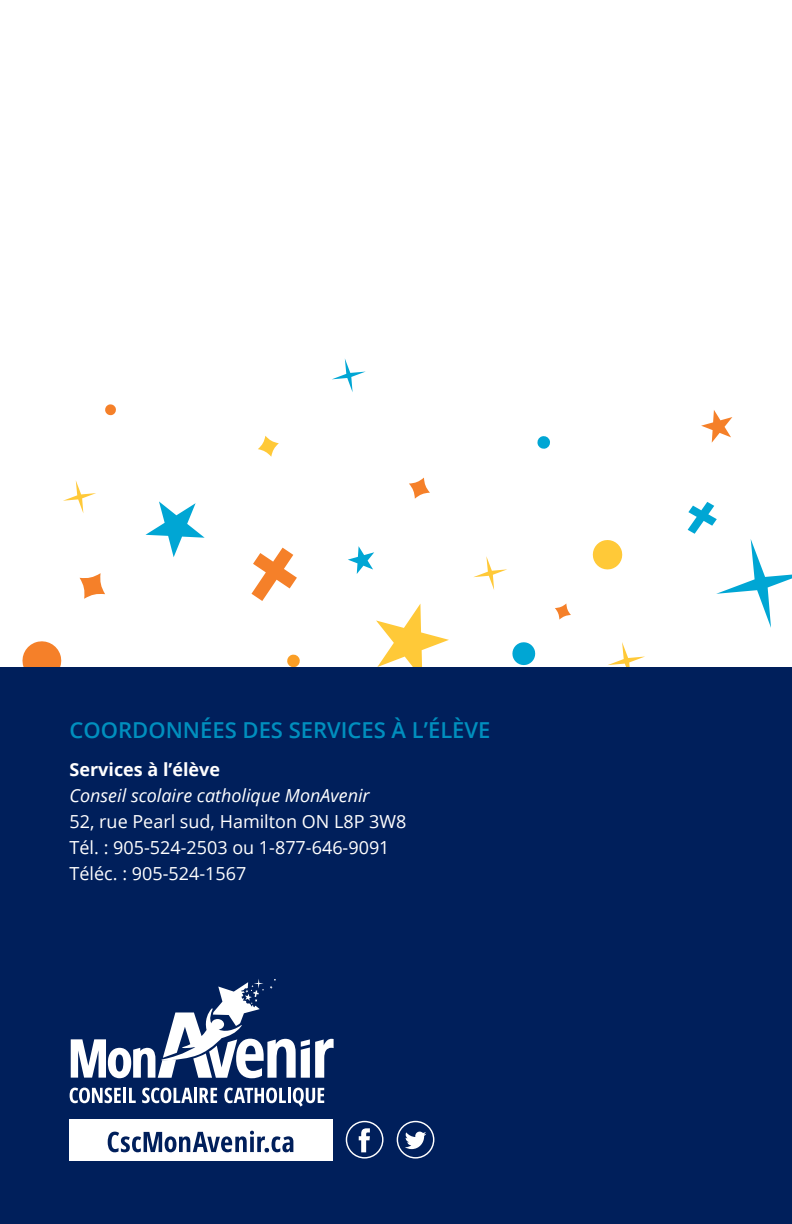
<style>
.page{position:relative;width:792px;height:1224px;background:#fff}
.page>*{position:absolute;margin:0;border:0;box-sizing:border-box;transform-origin:0 0}
.t1{font:600 22px "Open Sans";color:#008fbe}
.t2{font:18px/26px "Open Sans";color:#fff}
.t3{font:italic 18px "Open Sans";color:#fff}
.t4{font:700 18px "Open Sans";color:#fff}
</style>
<div class="page">
<svg style="left:608px;top:642px;width:37px;height:25px"></svg>
<svg style="left:473px;top:556px;width:34px;height:34px"></svg>
<svg style="left:63px;top:480px;width:33px;height:33px"></svg>
<svg style="left:555px;top:603px;width:16px;height:17px"></svg>
<svg style="left:409px;top:478px;width:21px;height:21px"></svg>
<svg style="left:376px;top:604px;width:73px;height:63px"></svg>
<svg style="left:145px;top:501px;width:60px;height:56px"></svg>
<svg style="left:80px;top:573px;width:25px;height:26px"></svg>
<svg style="left:22px;top:641px;width:40px;height:26px"></svg>
<svg style="left:592px;top:540px;width:31px;height:30px"></svg>
<svg style="left:512px;top:642px;width:24px;height:23px"></svg>
<svg style="left:287px;top:654px;width:13px;height:13px"></svg>
<svg style="left:688px;top:502px;width:104px;height:126px"></svg>
<svg style="left:251px;top:548px;width:46px;height:53px"></svg>
<svg style="left:701px;top:410px;width:31px;height:33px"></svg>
<svg style="left:348px;top:546px;width:26px;height:28px"></svg>
<svg style="left:537px;top:436px;width:13px;height:13px"></svg>
<svg style="left:258px;top:436px;width:21px;height:21px"></svg>
<svg style="left:105px;top:404px;width:11px;height:12px"></svg>
<svg style="left:332px;top:358px;width:34px;height:34px"></svg>
<div style="left:0;top:667px;width:792px;height:557px;background:#001f5b"></div>
<div style="left:70px;top:1120px;width:263px;height:41px;background:#fff"></div>
<svg style="left:108px;top:1131px;width:185px;height:21px"></svg>
<svg style="left:346px;top:1121px;width:38px;height:38px"></svg>
<svg style="left:397px;top:1121px;width:37px;height:38px"></svg>
<hr style="left:123px;top:1088px;width:3px;height:15px;background:#fff">
<svg style="left:129px;top:1088px;width:7px;height:15px"></svg>
<svg style="left:142px;top:1088px;width:51px;height:15px"></svg>
<hr style="left:194px;top:1088px;width:3px;height:15px;background:#fff">
<svg style="left:224px;top:1088px;width:100px;height:19px"></svg>
<svg style="left:200px;top:1088px;width:17px;height:15px"></svg>
<svg style="left:70px;top:1088px;width:51px;height:15px"></svg>
<svg style="left:71px;top:979px;width:263px;height:99px"></svg>
<p class="t1" style="left:70px;top:715px;width:422px">COORDONNÉES DES SERVICES À L’ÉLÈVE</p>
<p class="t4" style="left:70px;top:757px;width:152px">Services à l’élève</p>
<p class="t3" style="left:70px;top:784px;width:302px">Conseil scolaire catholique MonAvenir</p>
<p class="t2" style="left:70px;top:808px;width:338px">52, rue Pearl sud, Hamilton ON L8P 3W8<br>Tél. : 905-524-2503 ou 1-877-646-9091<br>Téléc. : 905-524-1567</p>
</div>
